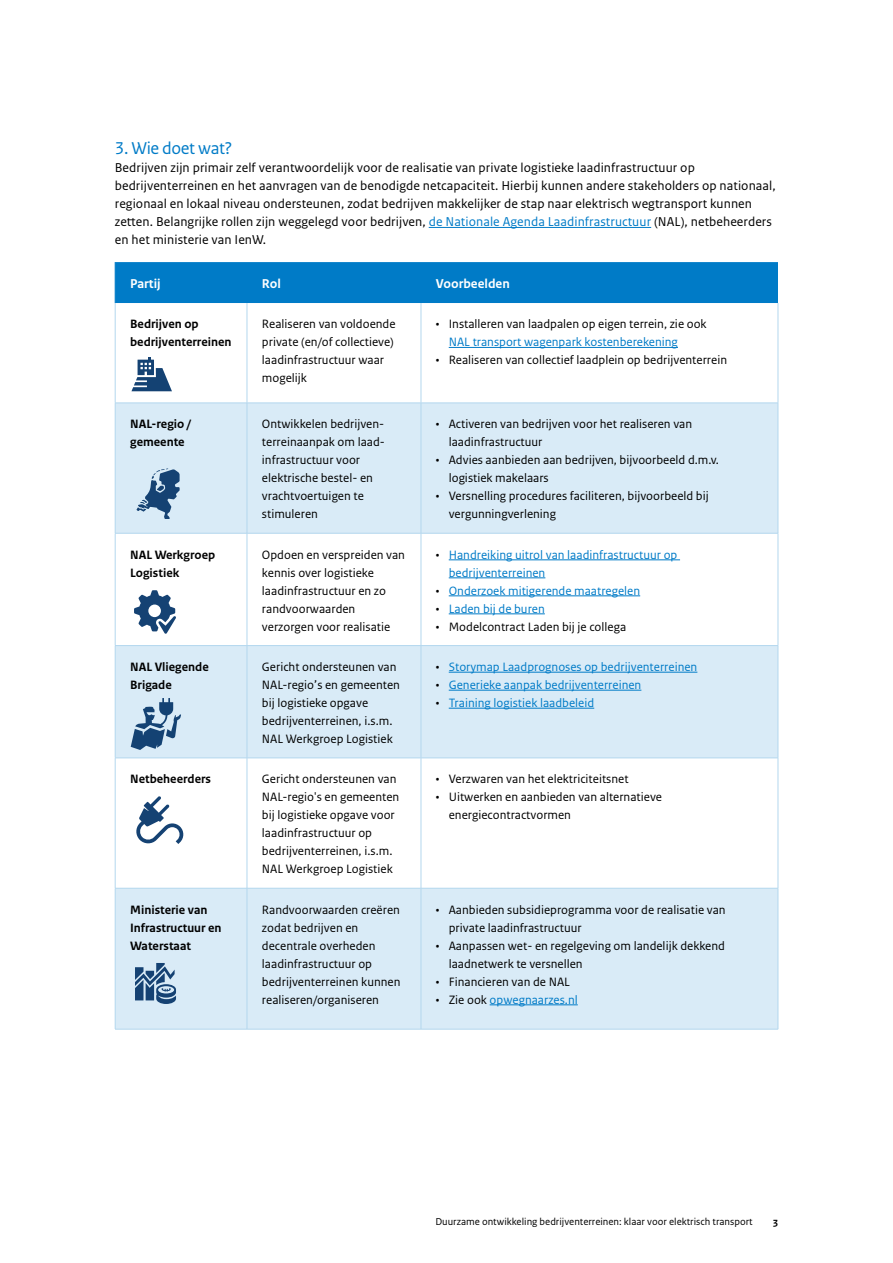
<style>
.page{position:relative;width:893px;height:1263px;background:#fff}
.page>*{position:absolute;margin:0;border:0;box-sizing:border-box;transform-origin:0 0}
.t1{font:18px "Rijksoverheid Sans Text";letter-spacing:-.02em;color:#007bc7}
.t2{font:13.5px/18px "Rijksoverheid Sans Text";letter-spacing:.005em;color:#000}
.t3{font:700 13.5px "Rijksoverheid Sans Text";color:#fff}
.t4{font:12.75px/18px "Rijksoverheid Sans Text";color:#000}
.t5{font:12.75px/18px "Rijksoverheid Sans Text";color:#007bc7}
.t6{font:700 12.75px/18px "Rijksoverheid Sans Text";color:#000}
.t7{font:10.5px "Rijksoverheid Sans Text";color:#000}
.t8{font:700 10.5px "Rijksoverheid Sans Text";color:#000}
.s1{color:#007bc7}
.s2{color:#000}
</style>
<div class="page">
<hr style="left:429px;top:227px;width:222px;height:1px;background:#007bc7">
<div style="left:116px;top:262px;width:662px;height:41px;background:#007bc7"></div>
<svg style="left:116px;top:404px;width:662px;height:625px;fill:#d9ebf7"></svg>
<hr style="left:247px;top:303px;width:1px;height:100px;background:#b3d7ee">
<hr style="left:421px;top:303px;width:1px;height:100px;background:#b3d7ee">
<hr style="left:247px;top:533px;width:1px;height:112px;background:#b3d7ee">
<hr style="left:421px;top:533px;width:1px;height:112px;background:#b3d7ee">
<hr style="left:247px;top:646px;width:1px;height:112px;background:#b3d7ee">
<hr style="left:421px;top:646px;width:1px;height:112px;background:#b3d7ee">
<hr style="left:247px;top:758px;width:1px;height:130px;background:#b3d7ee">
<hr style="left:421px;top:758px;width:1px;height:130px;background:#b3d7ee">
<hr style="left:247px;top:888px;width:1px;height:141px;background:#b3d7ee">
<hr style="left:421px;top:888px;width:1px;height:141px;background:#b3d7ee">
<hr style="left:247px;top:403px;width:1px;height:130px;background:#b3d7ee">
<hr style="left:421px;top:403px;width:1px;height:130px;background:#b3d7ee">
<hr style="left:778px;top:403px;width:1px;height:130px;background:#b3d7ee">
<hr style="left:778px;top:646px;width:1px;height:112px;background:#b3d7ee">
<hr style="left:778px;top:888px;width:1px;height:141px;background:#b3d7ee">
<hr style="left:115px;top:1029px;width:132px;height:1px;background:#b3d7ee">
<hr style="left:247px;top:1029px;width:174px;height:1px;background:#b3d7ee">
<hr style="left:421px;top:1029px;width:357px;height:1px;background:#b3d7ee">
<hr style="left:778px;top:303px;width:1px;height:100px;background:#b3d7ee">
<hr style="left:115px;top:403px;width:132px;height:1px;background:#b3d7ee">
<hr style="left:247px;top:403px;width:174px;height:1px;background:#b3d7ee">
<hr style="left:421px;top:403px;width:357px;height:1px;background:#b3d7ee">
<hr style="left:115px;top:533px;width:132px;height:1px;background:#b3d7ee">
<hr style="left:247px;top:533px;width:174px;height:1px;background:#b3d7ee">
<hr style="left:421px;top:533px;width:357px;height:1px;background:#b3d7ee">
<hr style="left:778px;top:533px;width:1px;height:112px;background:#b3d7ee">
<hr style="left:115px;top:645px;width:132px;height:1px;background:#b3d7ee">
<hr style="left:247px;top:645px;width:174px;height:1px;background:#b3d7ee">
<hr style="left:421px;top:645px;width:357px;height:1px;background:#b3d7ee">
<hr style="left:115px;top:758px;width:132px;height:1px;background:#b3d7ee">
<hr style="left:247px;top:758px;width:174px;height:1px;background:#b3d7ee">
<hr style="left:421px;top:758px;width:357px;height:1px;background:#b3d7ee">
<hr style="left:778px;top:758px;width:1px;height:130px;background:#b3d7ee">
<hr style="left:115px;top:888px;width:132px;height:1px;background:#b3d7ee">
<hr style="left:247px;top:888px;width:174px;height:1px;background:#b3d7ee">
<hr style="left:421px;top:888px;width:357px;height:1px;background:#b3d7ee">
<hr style="left:115px;top:262px;width:1px;height:41px;background:#007bc7">
<hr style="left:115px;top:303px;width:1px;height:100px;background:#b3d7ee">
<hr style="left:115px;top:403px;width:1px;height:130px;background:#b3d7ee">
<hr style="left:115px;top:533px;width:1px;height:112px;background:#b3d7ee">
<hr style="left:115px;top:646px;width:1px;height:112px;background:#b3d7ee">
<hr style="left:115px;top:758px;width:1px;height:130px;background:#b3d7ee">
<hr style="left:115px;top:888px;width:1px;height:141px;background:#b3d7ee">
<hr style="left:449px;top:347px;width:229px;height:1px;background:#007bc7">
<hr style="left:449px;top:559px;width:231px;height:1px;background:#007bc7">
<hr style="left:449px;top:577px;width:96px;height:1px;background:#007bc7">
<hr style="left:449px;top:595px;width:191px;height:1px;background:#007bc7">
<hr style="left:449px;top:613px;width:96px;height:1px;background:#007bc7">
<hr style="left:449px;top:672px;width:248px;height:1px;background:#007bc7">
<hr style="left:449px;top:690px;width:192px;height:1px;background:#007bc7">
<hr style="left:449px;top:708px;width:145px;height:1px;background:#007bc7">
<hr style="left:490px;top:1004px;width:88px;height:1px;background:#007bc7">
<svg style="left:131px;top:357px;width:41px;height:34px"></svg>
<svg style="left:134px;top:590px;width:42px;height:44px"></svg>
<svg style="left:135px;top:796px;width:49px;height:48px"></svg>
<svg style="left:135px;top:963px;width:41px;height:41px;background:#6f8faf"></svg>
<svg style="left:137px;top:468px;width:43px;height:50px;background:#7f9eba"></svg>
<svg style="left:131px;top:698px;width:50px;height:52px;background:#86a4c0"></svg>
<h1 class="t1" style="left:115px;top:138px;width:119px">3. Wie doet wat?</h1>
<p class="t2" style="left:115px;top:159px;width:662px">Bedrijven zijn primair zelf verantwoordelijk voor de realisatie van private logistieke laadinfrastructuur op bedrijventerreinen en het aanvragen van de benodigde netcapaciteit. Hierbij kunnen andere stakeholders op nationaal, regionaal en lokaal niveau ondersteunen, zodat bedrijven makkelijker de stap naar elektrisch wegtransport kunnen zetten. Belangrijke rollen zijn weggelegd voor bedrijven, <span class="s1">de Nationale Agenda Laadinfrastructuur</span> (NAL), netbeheerders en het ministerie van IenW.</p>
<p class="t3" style="left:130px;top:276px;width:32px">Partij</p>
<p class="t3" style="left:262px;top:276px;width:21px">Rol</p>
<p class="t3" style="left:436px;top:276px;width:75px">Voorbeelden</p>
<p class="t6" style="left:130px;top:315px;width:103px">Bedrijven op bedrijventerreinen</p>
<p class="t4" style="left:262px;top:315px;width:135px">Realiseren van voldoende private (en/of collectieve) laadinfrastructuur waar mogelijk</p>
<p class="t4" style="left:436px;top:315px;width:272px">• Installeren van laadpalen op eigen terrein, zie ook</p>
<p class="t5" style="left:449px;top:333px;width:231px">NAL transport wagenpark kostenberekening</p>
<p class="t4" style="left:436px;top:351px;width:293px">• Realiseren van collectief laadplein op bedrijventerrein</p>
<p class="t6" style="left:130px;top:415px;width:62px">NAL-regio / gemeente</p>
<p class="t4" style="left:262px;top:415px;width:124px">Ontwikkelen bedrijven&shy;terreinaanpak om laad&shy;infrastructuur voor elektrische bestel- en vrachtvoertuigen te stimuleren</p>
<p class="t4" style="left:449px;top:415px;width:245px;text-indent:-13px">• Activeren van bedrijven voor het realiseren van laadinfrastructuur</p>
<p class="t4" style="left:449px;top:451px;width:272px;text-indent:-13px">• Advies aanbieden aan bedrijven, bijvoorbeeld d.m.v. logistiek makelaars</p>
<p class="t4" style="left:449px;top:487px;width:262px;text-indent:-13px">• Versnelling procedures faciliteren, bijvoorbeeld bij vergunningverlening</p>
<p class="t6" style="left:130px;top:546px;width:87px">NAL Werkgroep<br>Logistiek</p>
<p class="t4" style="left:262px;top:546px;width:145px">Opdoen en verspreiden van kennis over logistieke laadinfrastructuur en zo randvoorwaarden verzorgen voor realisatie</p>
<p class="t5" style="left:449px;top:546px;width:230px;text-indent:-13px"><span class="s2">•</span> Handreiking uitrol van laadinfrastructuur op bedrijventerreinen</p>
<p class="t5" style="left:436px;top:582px;width:206px"><span class="s2">•</span> Onderzoek mitigerende maatregelen</p>
<p class="t5" style="left:436px;top:600px;width:110px"><span class="s2">•</span> Laden bij de buren</p>
<p class="t4" style="left:436px;top:618px;width:192px">• Modelcontract Laden bij je collega</p>
<p class="t6" style="left:130px;top:658px;width:80px">NAL Vliegende<br>Brigade</p>
<p class="t4" style="left:262px;top:658px;width:140px">Gericht ondersteunen van<br>NAL-regio’s en gemeenten bij logistieke opgave bedrijventerreinen, i.s.m.<br>NAL Werkgroep Logistiek</p>
<p class="t5" style="left:436px;top:658px;width:263px"><span class="s2">•</span> Storymap Laadprognoses op bedrijventerreinen</p>
<p class="t5" style="left:436px;top:676px;width:207px"><span class="s2">•</span> Generieke aanpak bedrijventerreinen</p>
<p class="t5" style="left:436px;top:694px;width:160px"><span class="s2">•</span> Training logistiek laadbeleid</p>
<p class="t6" style="left:130px;top:770px;width:82px">Netbeheerders</p>
<p class="t4" style="left:262px;top:770px;width:139px">Gericht ondersteunen van<br>NAL-regio's en gemeenten bij logistieke opgave voor laadinfrastructuur op bedrijventerreinen, i.s.m.<br>NAL Werkgroep Logistiek</p>
<p class="t4" style="left:436px;top:770px;width:194px">• Verzwaren van het elektriciteitsnet</p>
<p class="t4" style="left:449px;top:788px;width:215px;text-indent:-13px">• Uitwerken en aanbieden van alternatieve energiecontractvormen</p>
<p class="t6" style="left:130px;top:901px;width:93px">Ministerie van<br>Infrastructuur en<br>Waterstaat</p>
<p class="t4" style="left:262px;top:900px;width:140px">Randvoorwaarden creëren zodat bedrijven en decentrale overheden laadinfrastructuur op bedrijventerreinen kunnen realiseren/organiseren</p>
<p class="t4" style="left:449px;top:900px;width:278px;text-indent:-13px">• Aanbieden subsidieprogramma voor de realisatie van private laadinfrastructuur</p>
<p class="t4" style="left:449px;top:936px;width:278px;text-indent:-13px">• Aanpassen wet- en regelgeving om landelijk dekkend laadnetwerk te versnellen</p>
<p class="t4" style="left:436px;top:972px;width:136px">• Financieren van de NAL</p>
<p class="t5" style="left:436px;top:990px;width:143px"><span class="s2">• Zie ook</span> opwegnaarzes.nl</p>
<p class="t7" style="left:435px;top:1215px;width:319px">Duurzame ontwikkeling bedrijventerreinen: klaar voor elektrisch transport</p>
<p class="t8" style="left:773px;top:1215px;width:6px">3</p>
</div>
